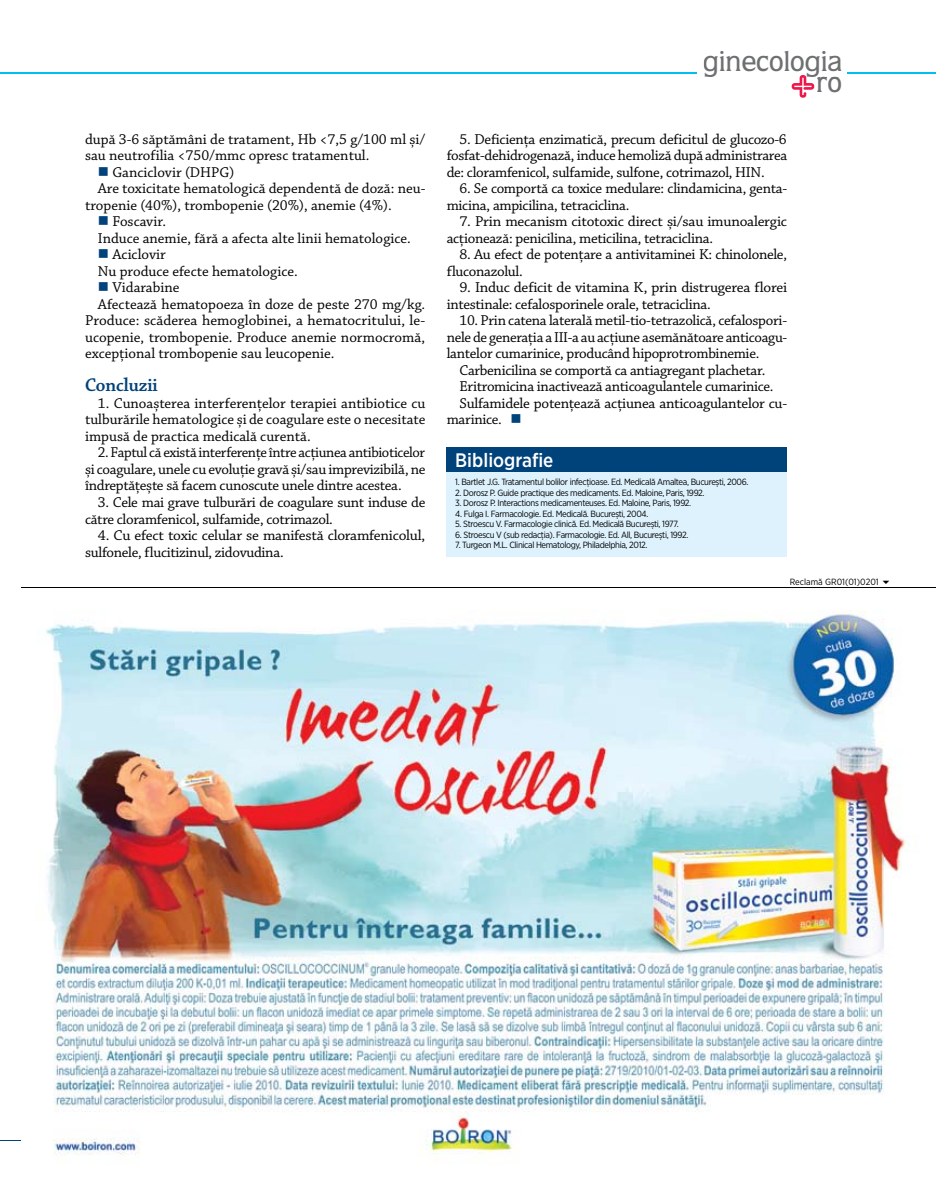
<style>
.page{position:relative;width:936px;height:1191px;background:#fff}
.page>*{position:absolute;margin:0;border:0;box-sizing:border-box;transform-origin:0 0}
.t1{font:500 29.1px "Quorum Std";color:#6d6f71}
.t2{font:500 19.5px "Gotham Narrow";color:#fff}
.t3{font:19.5px "Chaparral Pro Semibold Subh";color:#00427a}
.t4{font:15px/16.5px "Chaparral Pro";letter-spacing:-.015em;color:#000}
.t5{font:15px "Chaparral Pro";letter-spacing:.005em;color:#000}
.t6{font:9px "Gotham Narrow";letter-spacing:-.04em;color:#000}
.t7{font:9px "Gotham Narrow";color:#000}
.s1{color:#00427a}
</style>
<div class="page">
<svg style="left:0;top:73px;width:21px;height:1px"></svg>
<hr style="left:21px;top:73px;width:675px;height:1px;background:#00bdf2">
<hr style="left:846px;top:73px;width:89px;height:1px;background:#00bdf2">
<svg style="left:791px;top:75px;width:24px;height:23px"></svg>
<div style="left:446px;top:469px;width:341px;height:87px;background:#def2fd"></div>
<div style="left:446px;top:447px;width:341px;height:24px;background:#00427a"></div>
<hr style="left:21px;top:587px;width:914px;height:1px;background:#000">
<img style="left:46px;top:610px;width:860px;height:553px">
<p class="t4" style="left:85px;top:131px;width:342px">după 3-6 săptămâni de tratament, Hb &lt;7,5 g/100 ml și/ sau neutrofilia &lt;750/mmc opresc tratamentul.</p>
<p class="t4" style="left:98px;top:164px;width:138px"><span class="s1">■</span> Ganciclovir (DHPG)</p>
<p class="t4" style="left:98px;top:181px;width:329px">Are toxicitate hematologică dependentă de doză: neu-</p>
<p class="t4" style="left:85px;top:197px;width:308px">tropenie (40%), trombopenie (20%), anemie (4%).</p>
<p class="t4" style="left:98px;top:214px;width:314px"><span class="s1">■</span> Foscavir.<br>Induce anemie, fără a afecta alte linii hematologice.</p>
<p class="t4" style="left:98px;top:247px;width:201px"><span class="s1">■</span> Aciclovir<br>Nu produce efecte hematologice.</p>
<p class="t4" style="left:98px;top:280px;width:83px"><span class="s1">■</span> Vidarabine</p>
<p class="t4" style="left:98px;top:296px;width:329px">Afectează hematopoeza în doze de peste 270 mg/kg.</p>
<p class="t5" style="left:85px;top:312px;width:341px">Produce: scăderea hemoglobinei, a hematocritului, le-</p>
<p class="t4" style="left:85px;top:329px;width:341px">ucopenie, trombopenie. Produce anemie normocromă,</p>
<p class="t4" style="left:85px;top:346px;width:251px">excepțional trombopenie sau leucopenie.</p>
<h2 class="t3" style="left:85px;top:375px;width:74px">Concluzii</h2>
<p class="t4" style="left:85px;top:395px;width:342px;text-align:justify;text-indent:13px">1. Cunoașterea interferențelor terapiei antibiotice cu tulburările hematologice și de coagulare este o necesitate impusă de practica medicală curentă.</p>
<p class="t4" style="left:85px;top:445px;width:342px;text-align:justify;text-indent:13px">2. Faptul că există interferențe între acțiunea antibioticelor și coagulare, unele cu evoluție gravă și/sau imprevizibilă, ne îndreptățește să facem cunoscute unele dintre acestea.</p>
<p class="t4" style="left:85px;top:494px;width:342px;text-indent:13px">3. Cele mai grave tulburări de coagulare sunt induse de către cloramfenicol, sulfamide, cotrimazol.</p>
<p class="t4" style="left:85px;top:527px;width:341px;text-indent:13px">4. Cu efect toxic celular se manifestă cloramfenicolul, sulfonele, flucitizinul, zidovudina.</p>
<h1 class="t1" style="left:702px;top:44px;width:141px">ginecologia</h1>
<h1 class="t1" style="left:816px;top:65px;width:27px">ro</h1>
<p class="t4" style="left:446px;top:131px;width:342px;text-align:justify;text-indent:13px">5. Deficiența enzimatică, precum deficitul de glucozo-6 fosfat-dehidrogenază, induce hemoliză după administrarea de: cloramfenicol, sulfamide, sulfone, cotrimazol, HIN.</p>
<p class="t4" style="left:446px;top:181px;width:342px;text-indent:13px">6. Se comportă ca toxice medulare: clindamicina, genta&shy;micina, ampicilina, tetraciclina.</p>
<p class="t4" style="left:446px;top:214px;width:342px;text-indent:13px">7. Prin mecanism citotoxic direct și/sau imunoalergic acționează: penicilina, meticilina, tetraciclina.</p>
<p class="t4" style="left:446px;top:247px;width:342px;text-indent:13px">8. Au efect de potențare a antivitaminei K: chinolonele, flu conazolul.</p>
<p class="t4" style="left:446px;top:280px;width:342px;text-indent:13px">9. Induc deficit de vitamina K, prin distrugerea florei intestinale: cefalosporinele orale, tetraciclina.</p>
<p class="t4" style="left:446px;top:313px;width:342px;text-align:justify;text-indent:13px">10. Prin catena laterală metil-tio-tetrazolică, cefalospori&shy;nele de generația a III-a au acțiune asemănătoare anticoagu&shy;lantelor cumarinice, producând hipoprotrombinemie.</p>
<p class="t4" style="left:459px;top:362px;width:307px">Carbenicilina se comportă ca antiagregant plachetar.</p>
<p class="t4" style="left:459px;top:379px;width:315px">Eritromicina inactivează anticoagulantele cumarinice.</p>
<p class="t4" style="left:459px;top:395px;width:329px">Sulfamidele potențează acțiunea anticoagulantelor cu-</p>
<p class="t4" style="left:446px;top:412px;width:76px">marinice. <span class="s1">■</span></p>
<h2 class="t2" style="left:455px;top:447px;width:100px">Bibliografie</h2>
<p class="t6" style="left:455px;top:476px;width:295px">1. Bartlet J.G. Tratamentul bolilor infecţioase. Ed. Medicală Amaltea, București, 2006.</p>
<p class="t6" style="left:455px;top:487px;width:251px">2. Dorosz P. Guide practique des medicaments. Ed. Maloine, Paris, 1992.</p>
<p class="t6" style="left:455px;top:497px;width:237px">3. Dorosz P. Interactions medicamenteuses. Ed. Maloine, Paris, 1992.</p>
<p class="t6" style="left:455px;top:508px;width:195px">4. Fulga I. Farmacologie. Ed. Medicală. București, 2004.</p>
<p class="t6" style="left:455px;top:518px;width:225px">5. Stroescu V. Farmacologie clinică. Ed. Medicală București, 1977.</p>
<p class="t6" style="left:455px;top:529px;width:235px">6. Stroescu V (sub redacţia). Farmacologie. Ed. All, București, 1992.</p>
<p class="t6" style="left:455px;top:539px;width:194px">7. Turgeon M.L. Clinical Hematology, Philadelphia, 2012.</p>
<p class="t7" style="left:789px;top:576px;width:90px">Reclamă GR01(01)0201</p>
</div>
